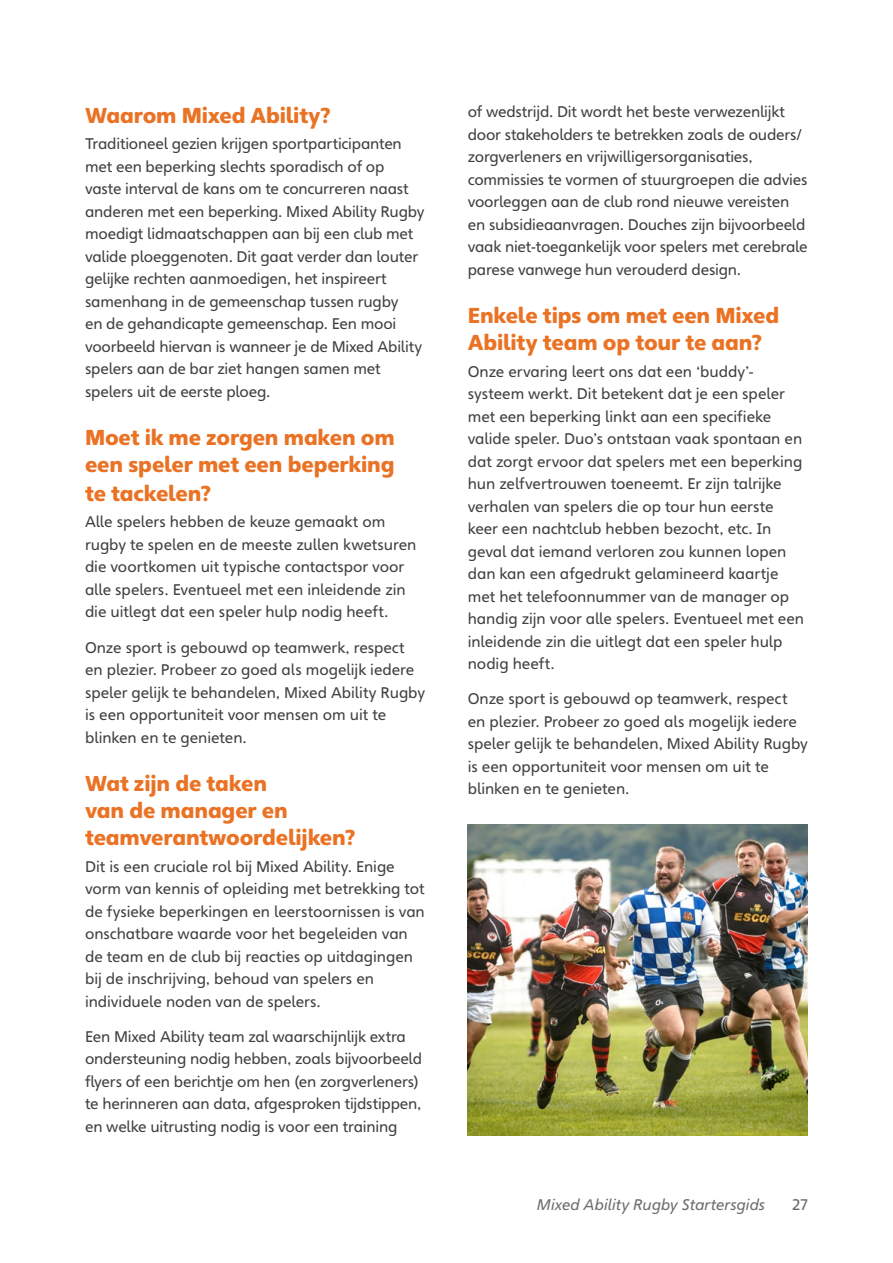
<style>
.page{position:relative;width:893px;height:1263px;background:#fff}
.page>*{position:absolute;margin:0;border:0;box-sizing:border-box;transform-origin:0 0}
.t1{font:900 21px/27px "Heinemann";letter-spacing:-.005em;color:#ea7224}
.t2{font:15px/22.5px "Heinemann";letter-spacing:-.01em;color:#414042}
.t3{font:italic 15px "Heinemann";color:#6d6e71}
.t4{font:15px "Heinemann";color:#6d6e71}
</style>
<div class="page">
<img style="left:468px;top:825px;width:340px;height:310px">
<h1 class="t1" style="left:85px;top:101px;width:248px">Waarom Mixed Ability?</h1>
<p class="t2" style="left:85px;top:133px;width:341px">Traditioneel gezien krijgen sportparticipanten met een beperking slechts sporadisch of op vaste interval de kans om te concurreren naast anderen met een beperking. Mixed Ability Rugby moedigt lidmaatschappen aan bij een club met valide ploeggenoten. Dit gaat verder dan louter gelijke rechten aanmoedigen, het inspireert samenhang in de gemeenschap tussen rugby<br>en de gehandicapte gemeenschap. Een mooi voorbeeld hiervan is wanneer je de Mixed Ability spelers aan de bar ziet hangen samen met spelers uit de eerste ploeg.</p>
<h1 class="t1" style="left:85px;top:424px;width:311px;line-height:27.8px;text-align:justify">Moet ik me zorgen maken om een speler met een beperking te tackelen?</h1>
<p class="t2" style="left:85px;top:511px;width:333px">Alle spelers hebben de keuze gemaakt om rugby te spelen en de meeste zullen kwetsuren die voortkomen uit typische contactspor voor alle spelers. Eventueel met een inleidende zin die uitlegt dat een speler hulp nodig heeft.</p>
<p class="t2" style="left:85px;top:636px;width:342px">Onze sport is gebouwd op teamwerk, respect en plezier. Probeer zo goed als mogelijk iedere speler gelijk te behandelen, Mixed Ability Rugby is een opportuniteit voor mensen om uit te blinken en te genieten.</p>
<h1 class="t1" style="left:85px;top:770px;width:272px">Wat zijn de taken<br>van de manager en teamverantwoordelijken?</h1>
<p class="t2" style="left:85px;top:855px;width:341px">Dit is een cruciale rol bij Mixed Ability. Enige vorm van kennis of opleiding met betrekking tot de fysieke beperkingen en leerstoornissen is van onschatbare waarde voor het begeleiden van de team en de club bij reacties op uitdagingen bij de inschrijving, behoud van spelers en individuele noden van de spelers.</p>
<p class="t2" style="left:85px;top:1025px;width:339px">Een Mixed Ability team zal waarschijnlijk extra ondersteuning nodig hebben, zoals bijvoorbeeld flyers of een berichtje om hen (en zorgverleners) te herinneren aan data, afgesproken tijdstippen, en welke uitrusting nodig is voor een training</p>
<p class="t2" style="left:468px;top:101px;width:341px">of wedstrijd. Dit wordt het beste verwezenlijkt door stakeholders te betrekken zoals de ouders/ zorgverleners en vrijwilligersorganisaties, commissies te vormen of stuurgroepen die advies voorleggen aan de club rond nieuwe vereisten en subsidieaanvragen. Douches zijn bijvoorbeeld vaak niet-toegankelijk voor spelers met cerebrale parese vanwege hun verouderd design.</p>
<h1 class="t1" style="left:468px;top:302px;width:313px">Enkele tips om met een Mixed<br>Ability team op tour te aan?</h1>
<p class="t2" style="left:468px;top:360px;width:338px">Onze ervaring leert ons dat een ‘buddy’- systeem werkt. Dit betekent dat je een speler met een beperking linkt aan een specifieke valide speler. Duo’s ontstaan vaak spontaan en dat zorgt ervoor dat spelers met een beperking hun zelfvertrouwen toeneemt. Er zijn talrijke verhalen van spelers die op tour hun eerste keer een nachtclub hebben bezocht, etc. In geval dat iemand verloren zou kunnen lopen dan kan een afgedrukt gelamineerd kaartje met het telefoonnummer van de manager op handig zijn voor alle spelers. Eventueel met een inleidende zin die uitlegt dat een speler hulp nodig heeft.</p>
<p class="t2" style="left:468px;top:688px;width:342px">Onze sport is gebouwd op teamwerk, respect en plezier. Probeer zo goed als mogelijk iedere speler gelijk te behandelen, Mixed Ability Rugby is een opportuniteit voor mensen om uit te blinken en te genieten.</p>
<p class="t3" style="left:537px;top:1195px;width:230px">Mixed Ability Rugby Startersgids</p>
<p class="t4" style="left:792px;top:1195px;width:17px">27</p>
</div>
